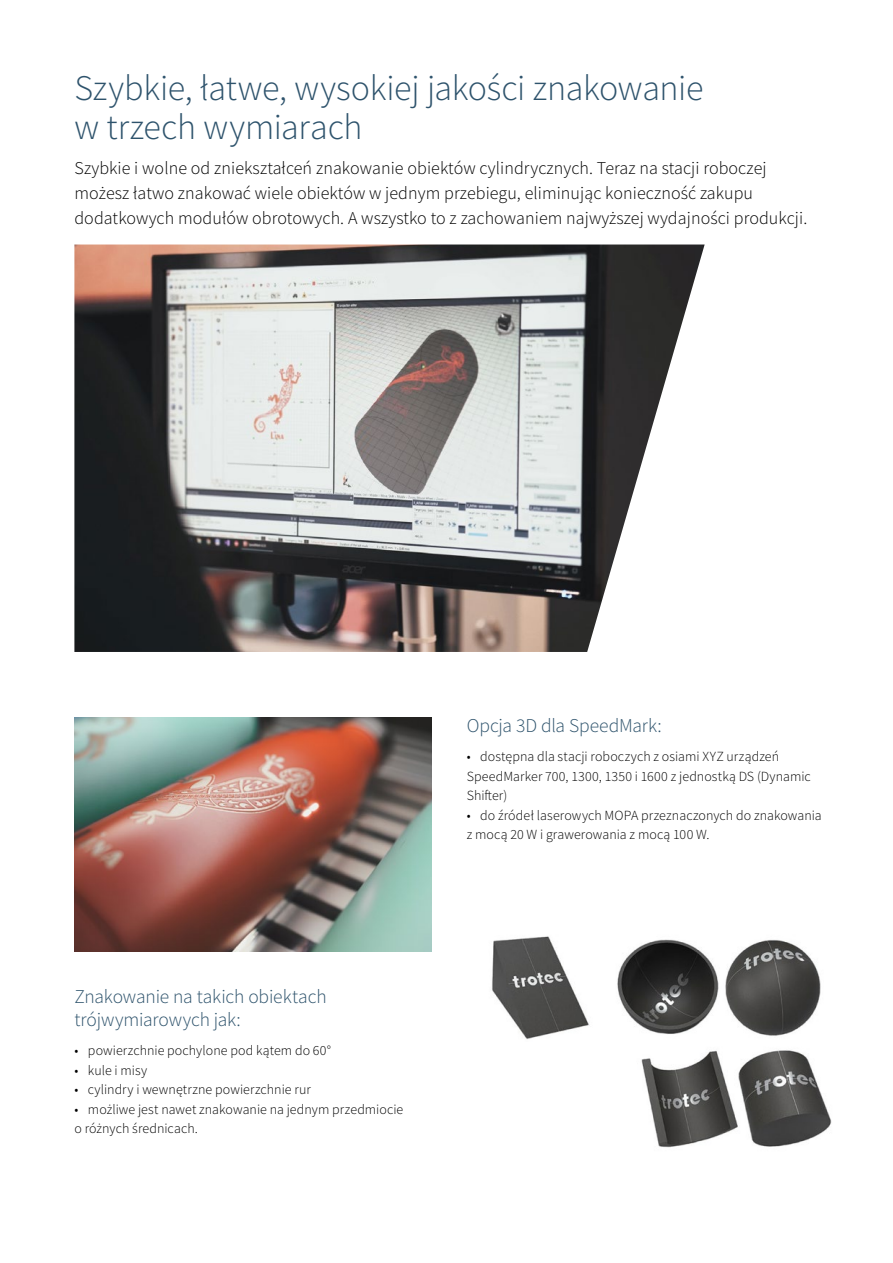
<style>
.page{position:relative;width:893px;height:1263px;background:#fff}
.page>*{position:absolute;margin:0;border:0;box-sizing:border-box;transform-origin:0 0}
.t1{font:300 36px/39px "Source Sans Pro";letter-spacing:-.01em;color:#2e536c}
.t2{font:300 19.5px/22.5px "Source Sans Pro";letter-spacing:-.01em;color:#2e536c}
.t3{font:300 18px/24.8px "Source Sans Pro";letter-spacing:.005em;color:#000}
.t4{font:300 13.95px/19.5px "Source Sans Pro";letter-spacing:.005em;color:#000}
</style>
<div class="page">
<img style="left:74px;top:717px;width:358px;height:234px">
<img style="left:74px;top:244px;width:631px;height:408px">
<img style="left:492px;top:936px;width:329px;height:103px">
<img style="left:641px;top:1050px;width:191px;height:98px">
<h1 class="t1" style="left:74px;top:69px;width:630px">Szybkie, łatwe, wysokiej jakości znakowanie w trzech wymiarach</h1>
<p class="t3" style="left:74px;top:156px;width:734px">Szybkie i wolne od zniekształceń znakowanie obiektów cylindrycznych. Teraz na stacji roboczej możesz łatwo znakować wiele obiektów w jednym przebiegu, eliminując konieczność zakupu dodatkowych modułów obrotowych. A wszystko to z zachowaniem najwyższej wydajności produkcji.</p>
<h2 class="t2" style="left:74px;top:986px;width:254px">Znakowanie na takich obiektach trójwymiarowych jak:</h2>
<p class="t4" style="left:74px;top:1041px;width:258px">• powierzchnie pochylone pod kątem do 60°</p>
<p class="t4" style="left:74px;top:1060px;width:74px">• kule i misy</p>
<p class="t4" style="left:74px;top:1080px;width:238px">• cylindry i wewnętrzne powierzchnie rur</p>
<p class="t4" style="left:74px;top:1099px;width:330px">• możliwe jest nawet znakowanie na jednym przedmiocie o różnych średnicach.</p>
<h2 class="t2" style="left:467px;top:714px;width:197px">Opcja 3D dla SpeedMark:</h2>
<p class="t4" style="left:467px;top:747px;width:346px">• dostępna dla stacji roboczych z osiami XYZ urządzeń<br>SpeedMarker 700, 1300, 1350 i 1600 z jednostką DS (Dynamic<br>Shifter)</p>
<p class="t4" style="left:467px;top:805px;width:357px">• do źródeł laserowych MOPA przeznaczonych do znakowania z mocą 20 W i grawerowania z mocą 100 W.</p>
</div>
